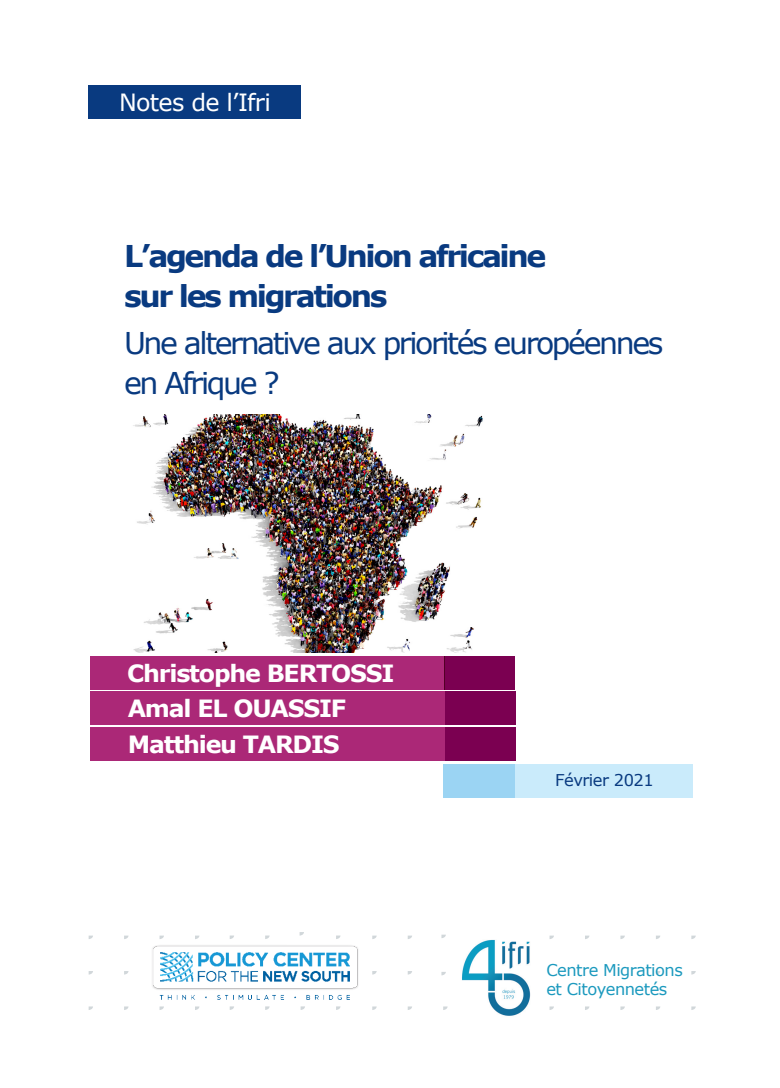
<style>
.page{position:relative;width:780px;height:1088px;background:#fff}
.page>*{position:absolute;margin:0;border:0;box-sizing:border-box;transform-origin:0 0}
.t1{font:30px/40px "Verdana";letter-spacing:-.08em;color:#093a80}
.t2{font:700 30px/40px "Verdana";letter-spacing:-.08em;color:#093a80}
.t3{font:700 23.75px "Verdana";letter-spacing:-.05em;color:#fff}
.t4{font:23.75px "Verdana";letter-spacing:-.03em;color:#fff}
.t5{font:16.25px/18.1px "Verdana";letter-spacing:-.03em;color:#1b99be}
.t6{font:16.25px "Verdana";letter-spacing:-.03em;color:#093a80}
</style>
<div class="page">
<img style="left:133px;top:414px;width:350px;height:239px">
<img style="left:152px;top:945px;width:206px;height:55px">
<div style="left:89px;top:85px;width:212px;height:34px;background:#093a80"></div>
<div style="left:443px;top:764px;width:73px;height:33px;background:#9bd4f3"></div>
<div style="left:516px;top:764px;width:177px;height:33px;background:#caebfb"></div>
<svg style="left:89px;top:935px;width:4px;height:4px"></svg>
<svg style="left:124px;top:935px;width:4px;height:4px"></svg>
<svg style="left:159px;top:935px;width:5px;height:4px"></svg>
<svg style="left:372px;top:935px;width:4px;height:4px"></svg>
<svg style="left:195px;top:935px;width:4px;height:4px"></svg>
<svg style="left:407px;top:935px;width:5px;height:4px"></svg>
<svg style="left:620px;top:935px;width:5px;height:4px"></svg>
<svg style="left:549px;top:935px;width:5px;height:4px"></svg>
<svg style="left:656px;top:935px;width:4px;height:4px"></svg>
<svg style="left:585px;top:935px;width:4px;height:4px"></svg>
<svg style="left:124px;top:971px;width:4px;height:3px"></svg>
<svg style="left:372px;top:971px;width:4px;height:3px"></svg>
<svg style="left:407px;top:971px;width:5px;height:3px"></svg>
<svg style="left:691px;top:971px;width:4px;height:3px"></svg>
<svg style="left:89px;top:1006px;width:4px;height:4px"></svg>
<svg style="left:124px;top:1006px;width:4px;height:4px"></svg>
<svg style="left:159px;top:1006px;width:5px;height:4px"></svg>
<svg style="left:372px;top:1006px;width:4px;height:4px"></svg>
<svg style="left:195px;top:1006px;width:4px;height:4px"></svg>
<svg style="left:407px;top:1006px;width:5px;height:4px"></svg>
<svg style="left:656px;top:1006px;width:4px;height:4px"></svg>
<svg style="left:620px;top:1006px;width:5px;height:4px"></svg>
<svg style="left:585px;top:1006px;width:4px;height:4px"></svg>
<svg style="left:549px;top:1006px;width:5px;height:4px"></svg>
<svg style="left:443px;top:1006px;width:4px;height:4px"></svg>
<svg style="left:691px;top:935px;width:4px;height:4px"></svg>
<svg style="left:691px;top:1006px;width:4px;height:4px"></svg>
<img style="left:462px;top:939px;width:69px;height:77px">
<svg style="left:230px;top:935px;width:4px;height:4px"></svg>
<svg style="left:265px;top:935px;width:4px;height:4px"></svg>
<svg style="left:299px;top:932px;width:5px;height:3px"></svg>
<svg style="left:336px;top:935px;width:4px;height:4px"></svg>
<svg style="left:230px;top:1006px;width:4px;height:4px"></svg>
<svg style="left:265px;top:1006px;width:4px;height:4px"></svg>
<svg style="left:300px;top:1006px;width:5px;height:4px"></svg>
<svg style="left:336px;top:1006px;width:4px;height:4px"></svg>
<svg style="left:441px;top:972px;width:5px;height:3px"></svg>
<svg style="left:441px;top:934px;width:5px;height:4px"></svg>
<div style="left:90px;top:656px;width:354px;height:33px;background:#ab2877"></div>
<div style="left:444px;top:656px;width:71px;height:33px;background:#7b0051"></div>
<div style="left:90px;top:691px;width:355px;height:34px;background:#ab2877"></div>
<div style="left:445px;top:691px;width:71px;height:34px;background:#7b0051"></div>
<div style="left:90px;top:727px;width:355px;height:34px;background:#ab2877"></div>
<div style="left:445px;top:727px;width:71px;height:34px;background:#7b0051"></div>
<p class="t4" style="left:119px;top:86px;width:153px">Notes de l’Ifri</p>
<p class="t2" style="left:124px;top:236px;width:424px">L’agenda de l’Union africaine sur les migrations</p>
<p class="t1" style="left:124px;top:323px;width:541px">Une alternative aux priorités européennes en Afrique ?</p>
<p class="t3" style="left:127px;top:656px;width:269px">Christophe BERTOSSI</p>
<p class="t3" style="left:128px;top:692px;width:220px">Amal EL OUASSIF</p>
<p class="t3" style="left:128px;top:727px;width:213px">Matthieu TARDIS</p>
<p class="t6" style="left:555px;top:768px;width:100px">Février 2021</p>
<p class="t5" style="left:546px;top:961px;width:138px">Centre Migrations et Citoyennetés</p>
</div>
